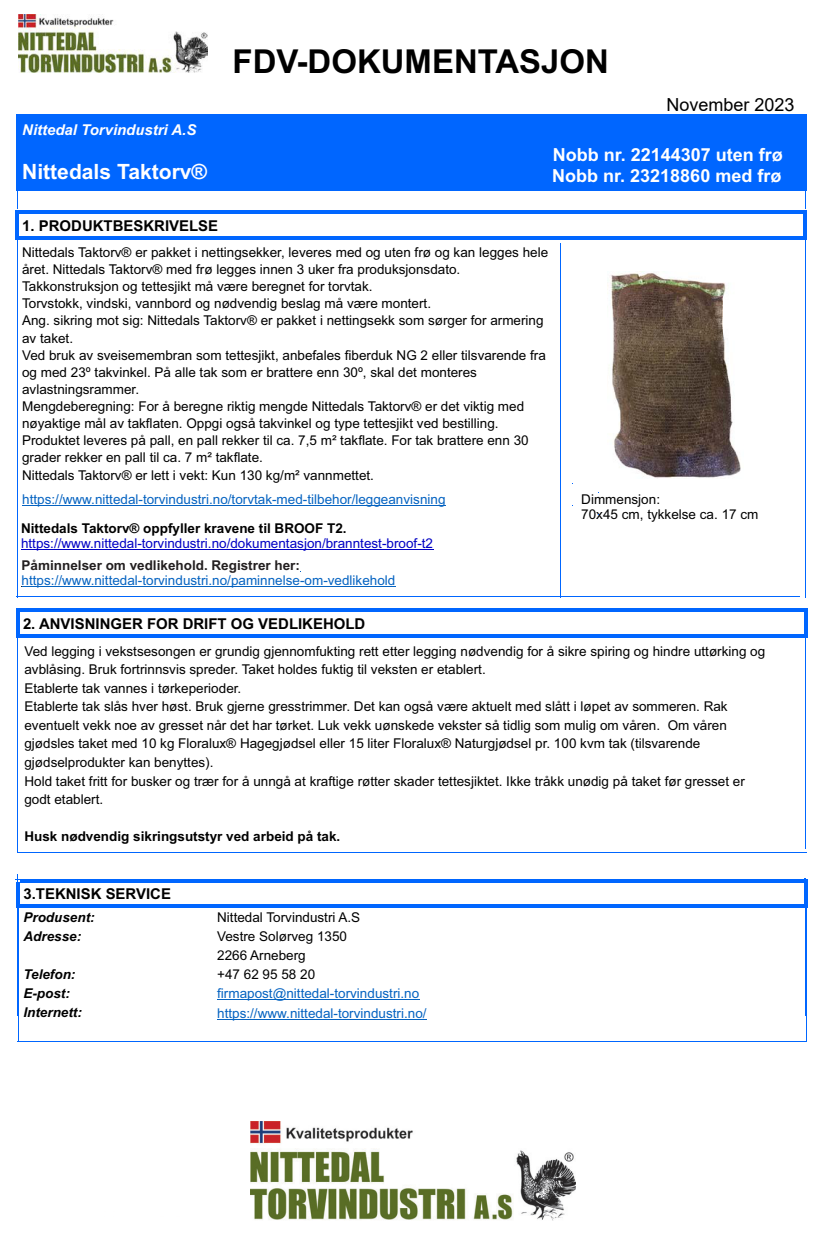
<style>
.page{position:relative;width:823px;height:1236px;background:#fff}
.page>*{position:absolute;margin:0;border:0;box-sizing:border-box;transform-origin:0 0}
.t1{font:700 33px "Arial";color:#000}
.t2{font:700 21px "Arial";color:#fff}
.t3{font:700 18px "Arial";color:#fff}
.t4{font:18px "Arial";color:#000}
.t5{font:700 15px "Arial";color:#000}
.t6{font:italic 700 15px "Arial";color:#fff}
.t7{font:13.5px/17.1px "Arial";color:#000}
.t8{font:13.5px/19.6px "Arial";color:#0563c1}
.t9{font:700 13.5px "Arial";color:#000}
.t10{font:13.5px "Arial";color:#0000c4}
.t11{font:italic 700 13.5px/19px "Arial";color:#000}
.t12{font:700 13.5px "Arial";color:#231f20}
</style>
<div class="page">
<img style="left:18px;top:15px;width:189px;height:58px">
<div style="left:22px;top:117px;width:522px;height:26px;background:#06f"></div>
<div style="left:550px;top:117px;width:254px;height:26px;background:#06f"></div>
<hr style="left:18px;top:114px;width:531px;height:3px;background:#06f">
<hr style="left:18px;top:117px;width:531px;height:1px;background:#06f">
<hr style="left:551px;top:114px;width:253px;height:3px;background:#06f">
<hr style="left:16px;top:117px;width:2px;height:26px;background:#06f">
<hr style="left:804px;top:117px;width:2px;height:26px;background:#06f">
<div style="left:18px;top:145px;width:531px;height:43px;background:#06f"></div>
<div style="left:550px;top:145px;width:254px;height:43px;background:#06f"></div>
<hr style="left:18px;top:143px;width:531px;height:2px;background:#06f">
<svg style="left:549px;top:114px;width:2px;height:31px"></svg>
<hr style="left:551px;top:143px;width:253px;height:2px;background:#06f">
<hr style="left:16px;top:145px;width:2px;height:43px;background:#06f">
<hr style="left:549px;top:145px;width:1px;height:43px;background:#06f">
<hr style="left:804px;top:145px;width:2px;height:43px;background:#06f">
<hr style="left:20px;top:188px;width:529px;height:2px;background:#06f">
<hr style="left:551px;top:188px;width:253px;height:2px;background:#06f">
<img style="left:251px;top:1122px;width:325px;height:99px">
<hr style="left:19px;top:210px;width:784px;height:2px;background:#06f">
<hr style="left:19px;top:213px;width:784px;height:1px;background:#06f">
<hr style="left:22px;top:505px;width:423px;height:1px;background:#0563c1">
<img style="left:607px;top:273px;width:134px;height:205px">
<svg style="left:15px;top:188px;width:7px;height:52px"></svg>
<hr style="left:22px;top:236px;width:538px;height:1px;background:#06f">
<hr style="left:22px;top:239px;width:538px;height:1px;background:#06f">
<svg style="left:560px;top:236px;width:3px;height:4px"></svg>
<hr style="left:563px;top:236px;width:240px;height:1px;background:#06f">
<hr style="left:563px;top:239px;width:240px;height:1px;background:#06f">
<svg style="left:803px;top:188px;width:3px;height:53px"></svg>
<hr style="left:17px;top:240px;width:1px;height:330px;background:#06f">
<hr style="left:560px;top:243px;width:1px;height:330px;background:#06f">
<hr style="left:804px;top:240px;width:1px;height:330px;background:#06f">
<svg style="left:17px;top:570px;width:1px;height:27px"></svg>
<svg style="left:560px;top:573px;width:1px;height:24px"></svg>
<hr style="left:16px;top:597px;width:784px;height:1px;background:#06f">
<hr style="left:19px;top:609px;width:785px;height:1px;background:#06f">
<hr style="left:19px;top:611px;width:785px;height:1px;background:#06f">
<hr style="left:23px;top:634px;width:781px;height:1px;background:#06f">
<hr style="left:23px;top:636px;width:781px;height:2px;background:#06f">
<svg style="left:16px;top:609px;width:7px;height:169px"></svg>
<svg style="left:804px;top:609px;width:3px;height:169px"></svg>
<hr style="left:17px;top:779px;width:1px;height:74px;background:#06f">
<hr style="left:805px;top:779px;width:1px;height:70px;background:#06f">
<hr style="left:15px;top:879px;width:787px;height:1px;background:#06f">
<hr style="left:20px;top:881px;width:784px;height:2px;background:#06f">
<hr style="left:23px;top:904px;width:189px;height:1px;background:#06f">
<hr style="left:23px;top:906px;width:189px;height:1px;background:#06f">
<hr style="left:215px;top:904px;width:589px;height:1px;background:#06f">
<hr style="left:215px;top:906px;width:589px;height:1px;background:#06f">
<hr style="left:217px;top:999px;width:202px;height:1px;background:#0563c1">
<hr style="left:217px;top:1019px;width:209px;height:1px;background:#0563c1">
<svg style="left:17px;top:875px;width:6px;height:166px"></svg>
<hr style="left:18px;top:1041px;width:194px;height:1px;background:#06f">
<hr style="left:211px;top:1041px;width:595px;height:1px;background:#06f">
<svg style="left:802px;top:878px;width:6px;height:164px"></svg>
<hr style="left:19px;top:853px;width:194px;height:1px;background:#06f">
<hr style="left:212px;top:853px;width:594px;height:1px;background:#06f">
<hr style="left:21px;top:549px;width:412px;height:1px;background:#0000c4">
<hr style="left:22px;top:586px;width:373px;height:1px;background:#0563c1">
<h1 class="t1" style="left:232px;top:49px;width:378px">FDV-DOKUMENTASJON</h1>
<h3 class="t4" style="left:666px;top:92px;width:130px">November 2023</h3>
<p class="t6" style="left:22px;top:124px;width:176px">Nittedal Torvindustri A.S</p>
<h2 class="t2" style="left:22px;top:164px;width:186px">Nittedals Taktorv®</h2>
<p class="t5" style="left:22px;top:220px;width:197px">1. PRODUKTBESKRIVELSE</p>
<p class="t7" style="left:22px;top:245px;width:527px">Nittedals Taktorv® er pakket i nettingsekker, leveres med og uten frø og kan legges hele året. Nittedals Taktorv® med frø legges innen 3 uker fra produksjonsdato.<br>Takkonstruksjon og tettesjikt må være beregnet for torvtak.<br>Torvstokk, vindski, vannbord og nødvendig beslag må være montert.<br>Ang. sikring mot sig: Nittedals Taktorv® er pakket i nettingsekk som sørger for armering av taket.<br>Ved bruk av sveisemembran som tettesjikt, anbefales fiberduk NG 2 eller tilsvarende fra og med 23º takvinkel. På alle tak som er brattere enn 30º, skal det monteres avlastningsrammer.<br>Mengdeberegning: For å beregne riktig mengde Nittedals Taktorv® er det viktig med nøyaktige mål av takflaten. Oppgi også takvinkel og type tettesjikt ved bestilling.<br>Produktet leveres på pall, en pall rekker til ca. 7,5 m² takflate. For tak brattere enn 30 grader rekker en pall til ca. 7 m² takflate.<br>Nittedals Taktorv® er lett i vekt: Kun 130 kg/m² vannmettet.</p>
<p class="t8" style="left:22px;top:491px;width:425px">https://www.nittedal-torvindustri.no/torvtak-med-tilbehor/leggeanvisning</p>
<p class="t7" style="left:581px;top:493px;width:179px;line-height:15.1px">Dimmensjon:<br>70x45 cm, tykkelse ca. 17 cm</p>
<h3 class="t3" style="left:553px;top:148px;width:232px">Nobb nr. 22144307 uten frø</h3>
<h3 class="t3" style="left:552px;top:169px;width:231px">Nobb nr. 23218860 med frø</h3>
<p class="t9" style="left:21px;top:523px;width:327px">Nittedals Taktorv® oppfyller kravene til BROOF T2.</p>
<p class="t10" style="left:21px;top:538px;width:413px">https://www.nittedal-torvindustri.no/dokumentasjon/branntest-broof-t2</p>
<p class="t12" style="left:22px;top:560px;width:280px">Påminnelser om vedlikehold. Registrer her:</p>
<p class="t8" style="left:22px;top:572px;width:375px">https://www.nittedal-torvindustri.no/paminnelse-om-vedlikehold</p>
<p class="t5" style="left:23px;top:618px;width:344px">2. ANVISNINGER FOR DRIFT OG VEDLIKEHOLD</p>
<p class="t7" style="left:24px;top:643px;width:742px;line-height:18.6px">Ved legging i vekstsesongen er grundig gjennomfukting rett etter legging nødvendig for å sikre spiring og hindre uttørking og avblåsing. Bruk fortrinnsvis spreder. Taket holdes fuktig til veksten er etablert.<br>Etablerte tak vannes i tørkeperioder.<br>Etablerte tak slås hver høst. Bruk gjerne gresstrimmer. Det kan også være aktuelt med slått i løpet av sommeren. Rak eventuelt vekk noe av gresset når det har tørket. Luk vekk uønskede vekster så tidlig som mulig om våren. Om våren gjødsles taket med 10 kg Floralux® Hagegjødsel eller 15 liter Floralux® Naturgjødsel pr. 100 kvm tak (tilsvarende gjødselprodukter kan benyttes).<br>Hold taket fritt for busker og trær for å unngå at kraftige røtter skader tettesjiktet. Ikke tråkk unødig på taket før gresset er godt etablert.</p>
<p class="t9" style="left:24px;top:832px;width:317px">Husk nødvendig sikringsutstyr ved arbeid på tak.</p>
<p class="t5" style="left:23px;top:888px;width:149px">3.TEKNISK SERVICE</p>
<p class="t11" style="left:23px;top:909px;width:73px">Produsent:<br>Adresse:</p>
<p class="t11" style="left:23px;top:966px;width:60px">Telefon:<br>E-post:<br>Internett:</p>
<p class="t7" style="left:217px;top:909px;width:145px;line-height:19px">Nittedal Torvindustri A.S<br>Vestre Solørveg 1350<br>2266 Arneberg<br>+47 62 95 58 20</p>
<p class="t8" style="left:217px;top:985px;width:211px">firmapost@nittedal-torvindustri.no https://www.nittedal-torvindustri.no/</p>
</div>
